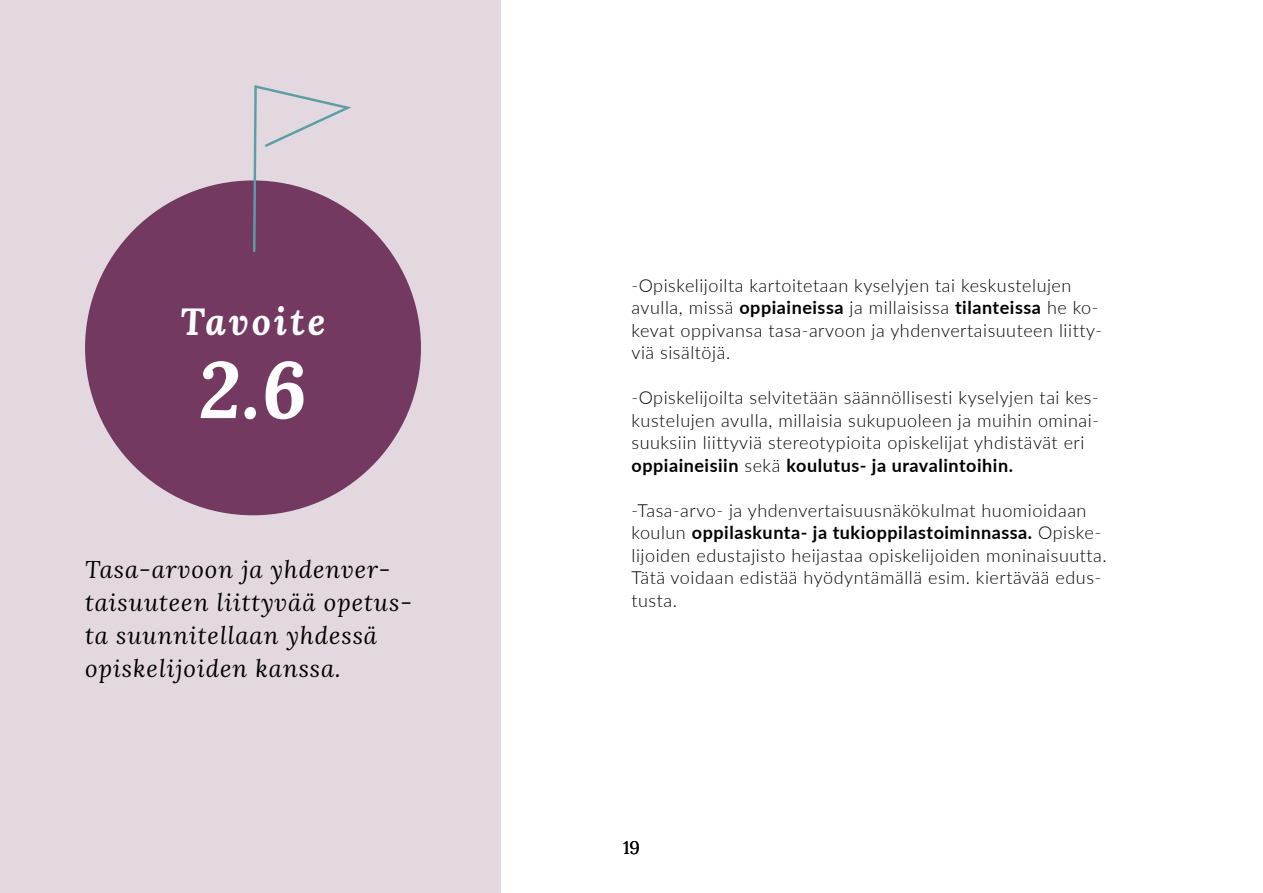
<style>
.page{position:relative;width:1263px;height:893px;background:#fff}
.page>*{position:absolute;margin:0;border:0;box-sizing:border-box;transform-origin:0 0}
.t1{font:italic 700 79.5px "Lora";color:#fff}
.t2{font:italic 700 37.5px/45px "Lora";letter-spacing:.08em;color:#fff;text-align:center}
.t3{font:italic 24px/33px "Lora";letter-spacing:.04em;color:#000}
.t4{font:300 18px/22.5px "Lato";letter-spacing:.03em;color:#000}
.t5{font:18px "Lora";color:#000}
.s1{font-weight:700}
</style>
<div class="page">
<div style="left:0;top:0;width:501px;height:893px;background:#e3d8df"></div>
<div style="left:85px;top:180px;width:336px;height:335px;background:#733960;border-radius:50%"></div>
<svg style="left:253px;top:85px;width:98px;height:167px"></svg>
<h2 class="t2" style="left:181px;top:299px;width:146px">Tavoite</h2>
<h1 class="t1" style="left:199px;top:343px;width:109px">2.6</h1>
<h2 class="t2" style="left:181px;top:336px;width:146px">Tavoite<br>2.1</h2>
<h3 class="t3" style="left:85px;top:555px;width:328px">Tasa-arvoon ja yhdenver&shy;taisuuteen liittyvää opetus&shy;ta suunnitellaan yhdessä opiskelijoiden kanssa.</h3>
<p class="t4" style="left:631px;top:274px;width:472px">-Opiskelijoilta kartoitetaan kyselyjen tai keskustelujen avulla, missä <span class="s1">oppiaineissa</span> ja millaisissa <span class="s1">tilanteissa</span> he ko&shy;kevat oppivansa tasa-arvoon ja yhdenvertaisuuteen liitty&shy;viä sisältöjä.</p>
<p class="t4" style="left:631px;top:387px;width:469px">-Opiskelijoilta selvitetään säännöllisesti kyselyjen tai kes&shy;kustelujen avulla, millaisia sukupuoleen ja muihin ominai&shy;suuksiin liittyviä stereotypioita opiskelijat yhdistävät eri <span class="s1">oppiaineisiin</span> sekä <span class="s1">koulutus- ja uravalintoihin.</span></p>
<p class="t4" style="left:631px;top:499px;width:477px">-Tasa-arvo- ja yhdenvertaisuusnäkökulmat huomioidaan koulun <span class="s1">oppilaskunta- ja tukioppilastoiminnassa.</span> Opiske&shy;lijoiden edustajisto heijastaa opiskelijoiden moninaisuutta.<br>Tätä voidaan edistää hyödyntämällä esim. kiertävää edus&shy;tusta.</p>
<p class="t5" style="left:623px;top:837px;width:18px">19</p>
</div>
